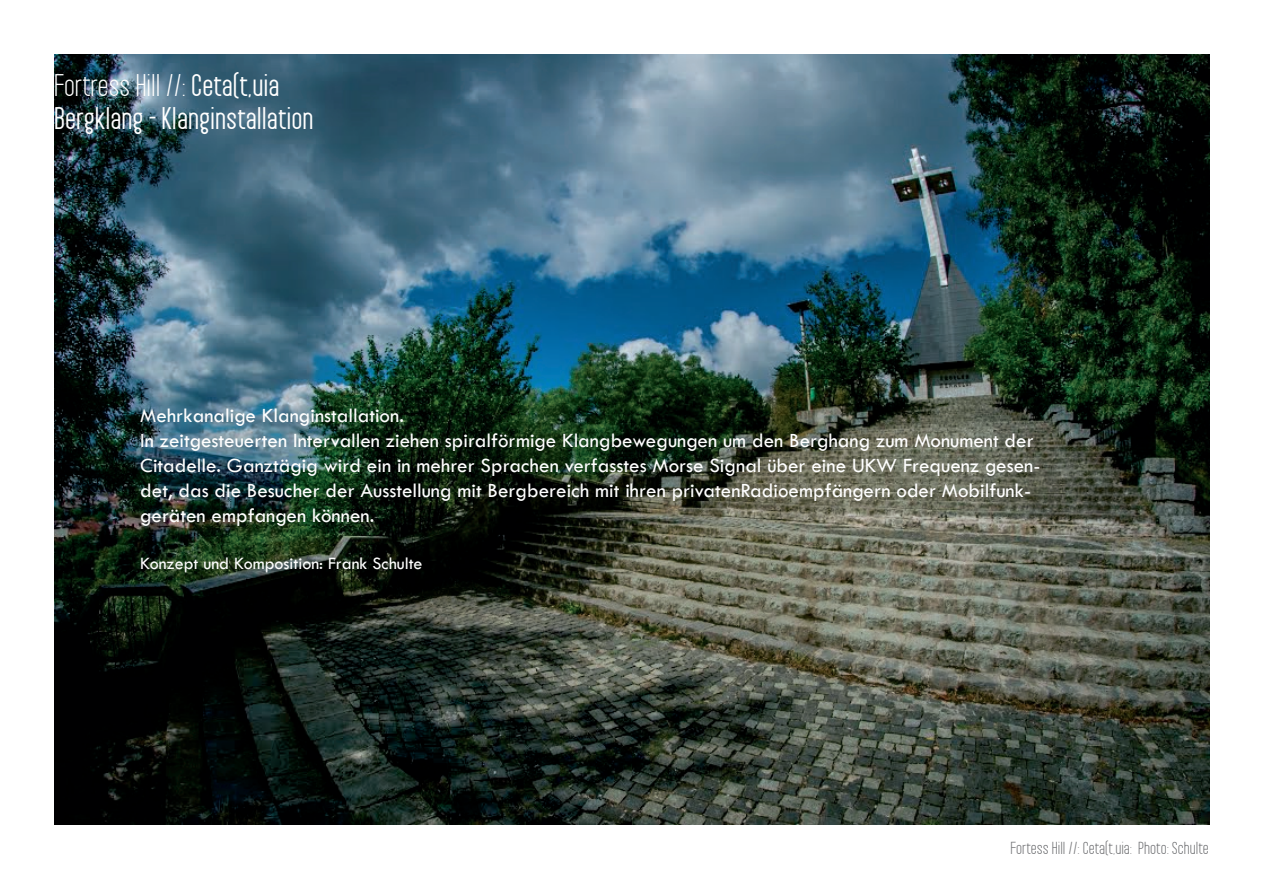
<style>
.page{position:relative;width:1263px;height:893px;background:#fff}
.page>*{position:absolute;margin:0;border:0;box-sizing:border-box;transform-origin:0 0}
.t1{font:700 27px/32.4px "Pakt";color:#fff}
.t2{font:21px/25.2px "Tw Cen";color:#fff}
.t3{font:18px "Tw Cen";color:#fff}
.t4{font:15px "Pakt";color:#6c6d70}
.s1{font-weight:400}
</style>
<div class="page">
<img style="left:55px;top:55px;width:1154px;height:770px">
<p class="t1" style="left:54px;top:70px;width:261px"><span class="s1">Fortress Hill //:</span> Ceta(t,uia<br>Bergklang - Klanginstallation</p>
<p class="t2" style="left:140px;top:402px;width:901px">Mehrkanalige Klanginstallation.<br>In zeitgesteuerten Intervallen ziehen spiralförmige Klangbewegungen um den Berghang zum Monument der Citadelle. Ganztägig wird ein in mehrer Sprachen verfasstes Morse Signal über eine UKW Frequenz gesen&shy;det, das die Besucher der Ausstellung mit Bergbereich mit ihren privatenRadioempfängern oder Mobilfunk&shy;geräten empfangen können.</p>
<p class="t3" style="left:140px;top:553px;width:284px">Konzept und Komposition: Frank Schulte</p>
<p class="t4" style="left:1010px;top:839px;width:200px">Fortess Hill //: Ceta(t,uia: Photo: Schulte</p>
</div>
